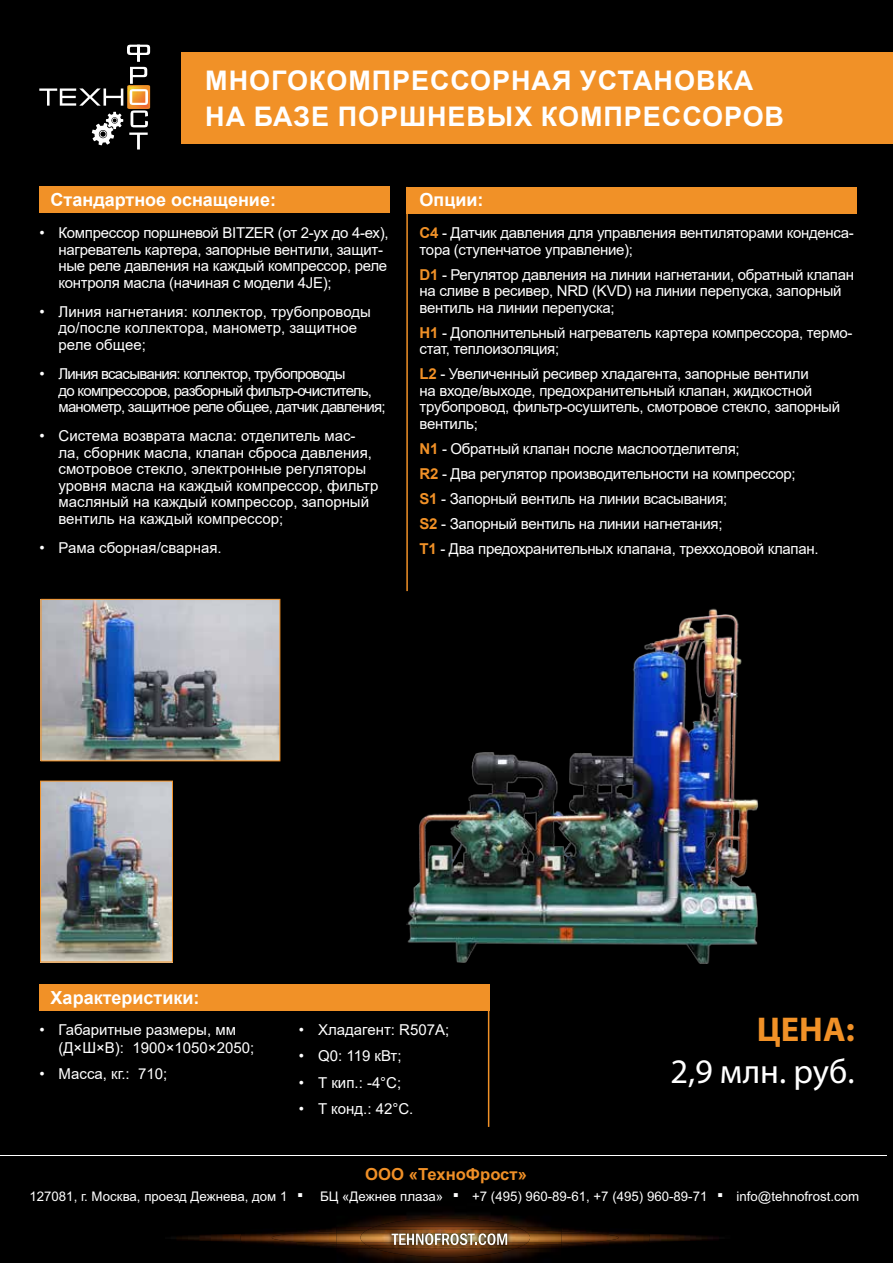
<style>
.page{position:relative;width:893px;height:1263px;background:#000}
.page>*{position:absolute;margin:0;border:0;box-sizing:border-box;transform-origin:0 0}
.t1{font:38.85px "Arial";color:#fff}
.t2{font:34.5px "Myriad Pro";letter-spacing:.005em;color:#fff}
.t3{font:700 34.5px "Myriad Pro";color:#f19127}
.t4{font:700 27px/36.2px "Arial";letter-spacing:.035em;color:#fff}
.t5{font:700 18px "Arial";color:#fff}
.t6{font:700 16.65px "Arial";color:#f09027}
.t7{font:15px/16.5px "Arial";letter-spacing:-.02em;color:#fff}
.t8{font:15px/16.5px "Arial";color:#fff}
.t9{font:15px/16.5px "Arial";letter-spacing:-.05em;color:#fff}
.t10{font:13.2px "Arial";color:#fff}
.s1{font-weight:700;color:#f19127}
</style>
<div class="page">
<svg style="left:176px;top:1213px;width:543px;height:50px"></svg>
<hr style="left:0;top:1155px;width:887px;height:1px;background:#fff">
<div style="left:182px;top:52px;width:711px;height:92px;background:#f19127"></div>
<svg style="left:39px;top:45px;width:111px;height:104px"></svg>
<div style="left:39px;top:984px;width:450px;height:27px;background:#f19127"></div>
<div style="left:39px;top:186px;width:351px;height:27px;background:#f19127"></div>
<div style="left:407px;top:187px;width:450px;height:26px;background:#f19127"></div>
<hr style="left:406px;top:187px;width:2px;height:404px;background:#f19127">
<img style="left:42px;top:601px;width:236px;height:158px">
<div style="left:40px;top:599px;width:240px;height:162px;border:1px solid #f19127"></div>
<img style="left:42px;top:782px;width:129px;height:178px">
<div style="left:40px;top:780px;width:133px;height:182px;border:1px solid #f19127"></div>
<hr style="left:488px;top:984px;width:1px;height:143px;background:#f19127">
<img style="left:406px;top:608px;width:352px;height:356px">
<h3 class="t4" style="left:205px;top:63px;width:580px">МНОГОКОМПРЕССОРНАЯ УСТАНОВКА<br>НА БАЗЕ ПОРШНЕВЫХ КОМПРЕССОРОВ</h3>
<p class="t5" style="left:51px;top:187px;width:227px">Стандартное оснащение:</p>
<p class="t5" style="left:420px;top:187px;width:66px">Опции:</p>
<p class="t7" style="left:420px;top:224px;width:436px"><span class="s1">С4</span> - Датчик давления для управления вентиляторами конденса&shy;тора (ступенчатое управление);</p>
<p class="t7" style="left:420px;top:266px;width:436px"><span class="s1">D1</span> - Регулятор давления на линии нагнетании, обратный клапан на сливе в ресивер, NRD (KVD) на линии перепуска, запорный вентиль на линии перепуска;</p>
<p class="t7" style="left:420px;top:324px;width:434px"><span class="s1">H1</span> - Дополнительный нагреватель картера компрессора, термо&shy;стат, теплоизоляция;</p>
<p class="t7" style="left:420px;top:365px;width:422px"><span class="s1">L2</span> - Увеличенный ресивер хладагента, запорные вентили<br>на входе/выходе, предохранительный клапан, жидкостной трубопровод, фильтр-осушитель, смотровое стекло, запорный вентиль;</p>
<p class="t7" style="left:420px;top:436px;width:400px;line-height:25px"><span class="s1">N1</span> - Обратный клапан после маслоотделителя;<br><span class="s1">R2</span> - Два регулятор производительности на компрессор;<br><span class="s1">S1</span> - Запорный вентиль на линии всасывания;<br><span class="s1">S2</span> - Запорный вентиль на линии нагнетания;<br><span class="s1">T1</span> - Два предохранительных клапана, трехходовой клапан.</p>
<p class="t7" style="left:59px;top:224px;width:332px;text-indent:-19px">• Компрессор поршневой BITZER (от 2-ух до 4-ех), нагреватель картера, запорные вентили, защит&shy;ные реле давления на каждый компрессор, реле контроля масла (начиная с модели 4JE);</p>
<p class="t8" style="left:59px;top:303px;width:314px;text-indent:-19px">• Линия нагнетания: коллектор, трубопроводы до/после коллектора, манометр, защитное реле общее;</p>
<p class="t9" style="left:59px;top:365px;width:329px;text-indent:-19px">• Линия всасывания: коллектор, трубопроводы<br>до компрессоров, разборный фильтр-очиститель, манометр, защитное реле общее, датчик давления;</p>
<p class="t8" style="left:59px;top:428px;width:321px;text-indent:-19px">• Система возврата масла: отделитель мас&shy;ла, сборник масла, клапан сброса давления, смотровое стекло, электронные регуляторы уровня масла на каждый компрессор, фильтр масляный на каждый компрессор, запорный вентиль на каждый компрессор;</p>
<p class="t8" style="left:39px;top:539px;width:184px">• Рама сборная/сварная.</p>
<p class="t5" style="left:51px;top:985px;width:150px">Характеристики:</p>
<p class="t8" style="left:59px;top:1020px;width:197px;line-height:18px;text-indent:-19px">• Габаритные размеры, мм (Д×Ш×В): 1900×1050×2050;</p>
<p class="t8" style="left:39px;top:1066px;width:129px">• Масса, кг.: 710;</p>
<p class="t8" style="left:299px;top:1021px;width:152px">• Хладагент: R507A;</p>
<p class="t7" style="left:299px;top:1048px;width:104px">• Q0: 119 кВт;</p>
<p class="t7" style="left:299px;top:1074px;width:104px">• Т кип.: -4°С;</p>
<p class="t7" style="left:299px;top:1101px;width:116px">• T конд.: 42°С.</p>
<p class="t6" style="left:365px;top:1162px;width:163px">ООО «ТехноФрост»</p>
<h2 class="t3" style="left:757px;top:1007px;width:99px">ЦЕНА:</h2>
<h2 class="t2" style="left:670px;top:1050px;width:186px">2,9 млн. руб.</h2>
<p class="t10" style="left:29px;top:1187px;width:259px">127081, г. Москва, проезд Дежнева, дом 1</p>
<h1 class="t1" style="left:295px;top:1157px;width:12px">.</h1>
<p class="t10" style="left:320px;top:1187px;width:125px">БЦ «Дежнев плаза»</p>
<h1 class="t1" style="left:451px;top:1157px;width:12px">.</h1>
<p class="t10" style="left:472px;top:1187px;width:237px">+7 (495) 960-89-61, +7 (495) 960-89-71</p>
<h1 class="t1" style="left:715px;top:1157px;width:12px">.</h1>
<p class="t10" style="left:736px;top:1187px;width:124px">info@tehnofrost.com</p>
</div>
